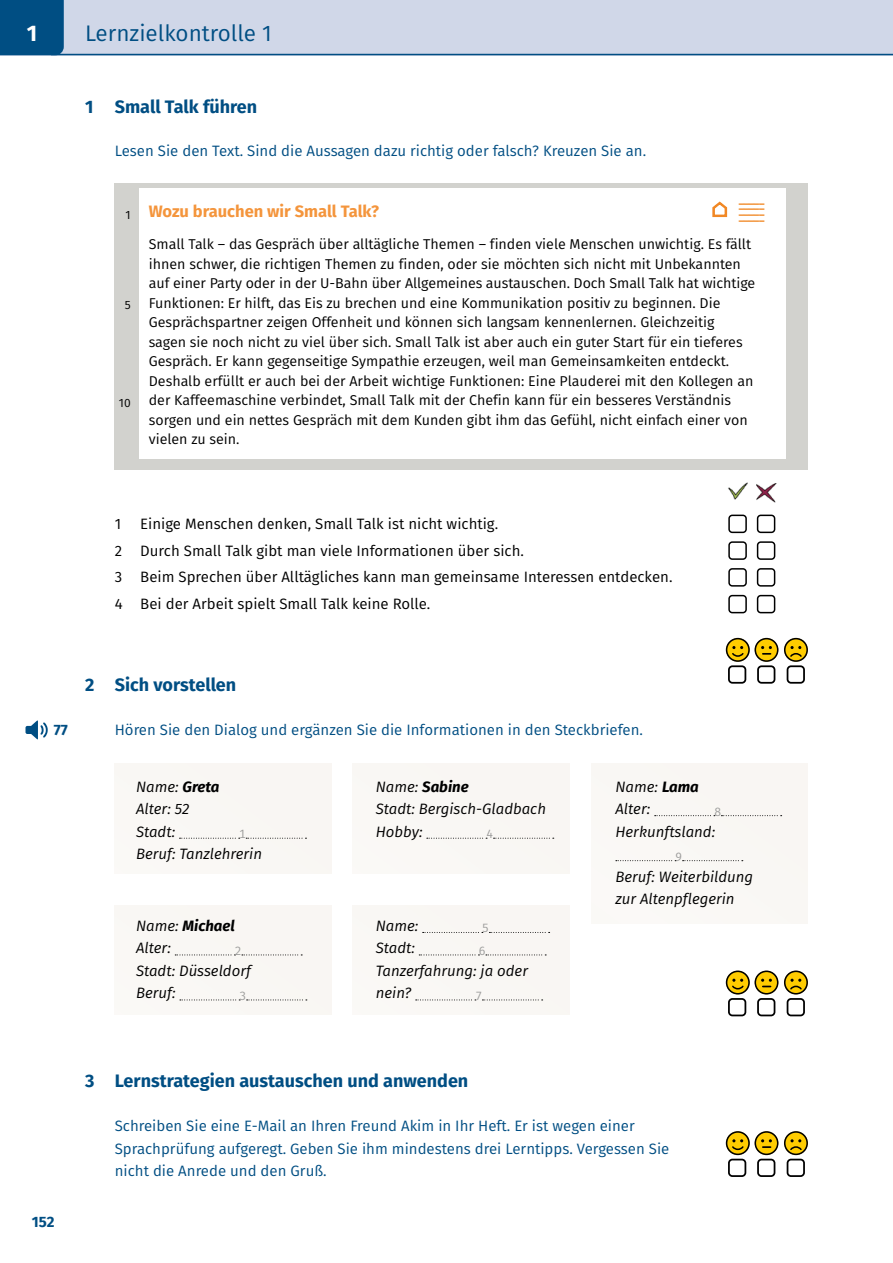
<style>
.page{position:relative;width:893px;height:1263px;background:#fff}
.page>*{position:absolute;margin:0;border:0;box-sizing:border-box;transform-origin:0 0}
._01_Kolumnentitel_Ka{font:22.5px "Fira Sans";color:#004e83}
.t1{font:700 22.5px "Fira Sans";color:#fff}
.telc_aufgabe{font:700 18px "Fira Sans";color:#004e83}
.Überschrift_Online-T{font:700 16.5px "Fira Sans";color:#f4953c}
.telc_Teilaufgabe{font:15px/22.5px "Fira Sans";color:#004e83}
._03_Ankreuzen_richti{font:15px "Fira Sans";color:#000}
._12Lesetext_Brief{font:italic 15px/22.5px "Fira Sans";color:#000}
._12Lesetext_Brief-2{font:italic 700 15px "Fira Sans";color:#000}
.Hörtext-Nummer{font:700 15px "Fira Sans";color:#004e83}
.Blog_Text{font:14.25px/19.5px "Fira Sans";color:#000}
._12Lesetext_Brief-3{font:12px "Fira Sans";color:#9d9d9c}
._18_Zeilenzähler{font:12px "Fira Sans";color:#000}
.Blog_Überschrift{font:700 10.5px "Fira Sans";color:#f18825}
.s1{font-weight:700}
.s2{font-weight:400}
</style>
<div class="page">
<div style="left:0;top:0;width:893px;height:55px;background:#d0d7e8"></div>
<div style="left:0;top:0;width:64px;height:55px;background:#004e83"></div>
<div style="left:115px;top:183px;width:693px;height:286px;background:#d2d2ce"></div>
<div style="left:139px;top:189px;width:647px;height:270px;background:#fff"></div>
<div style="left:115px;top:764px;width:217px;height:109px;background:#f9f7f4"></div>
<div style="left:115px;top:905px;width:217px;height:110px;background:#f9f7f4"></div>
<div style="left:591px;top:764px;width:217px;height:160px;background:#f9f7f4"></div>
<div style="left:353px;top:905px;width:217px;height:110px;background:#f9f7f4"></div>
<div style="left:353px;top:764px;width:217px;height:109px;background:#f9f7f4"></div>
<svg style="left:712px;top:201px;width:16px;height:17px"></svg>
<img style="left:728px;top:482px;width:20px;height:18px">
<img style="left:756px;top:483px;width:20px;height:19px">
<div style="left:728px;top:515px;width:19px;height:18px;border:2px solid #000;border-radius:3px"></div>
<div style="left:757px;top:515px;width:18px;height:18px;border:2px solid #000;border-radius:3px"></div>
<div style="left:728px;top:541px;width:19px;height:19px;border:2px solid #000;border-radius:3px"></div>
<div style="left:757px;top:541px;width:18px;height:19px;border:2px solid #000;border-radius:3px"></div>
<div style="left:728px;top:568px;width:19px;height:19px;border:2px solid #000;border-radius:3px"></div>
<div style="left:757px;top:568px;width:18px;height:19px;border:2px solid #000;border-radius:3px"></div>
<div style="left:728px;top:595px;width:19px;height:18px;border:2px solid #000;border-radius:3px"></div>
<div style="left:757px;top:595px;width:18px;height:18px;border:2px solid #000;border-radius:3px"></div>
<svg style="left:179px;top:838px;width:61px;height:1px"></svg>
<svg style="left:246px;top:838px;width:60px;height:1px"></svg>
<svg style="left:175px;top:954px;width:60px;height:1px"></svg>
<svg style="left:242px;top:954px;width:60px;height:1px"></svg>
<svg style="left:180px;top:999px;width:60px;height:1px"></svg>
<svg style="left:247px;top:999px;width:60px;height:1px"></svg>
<svg style="left:427px;top:838px;width:60px;height:1px"></svg>
<svg style="left:494px;top:838px;width:60px;height:1px"></svg>
<svg style="left:423px;top:932px;width:60px;height:1px"></svg>
<svg style="left:489px;top:932px;width:61px;height:1px"></svg>
<svg style="left:419px;top:954px;width:60px;height:1px"></svg>
<svg style="left:486px;top:954px;width:60px;height:1px"></svg>
<svg style="left:416px;top:999px;width:60px;height:1px"></svg>
<svg style="left:482px;top:999px;width:61px;height:1px"></svg>
<svg style="left:655px;top:815px;width:60px;height:1px"></svg>
<svg style="left:721px;top:815px;width:61px;height:1px"></svg>
<svg style="left:616px;top:860px;width:60px;height:1px"></svg>
<svg style="left:683px;top:860px;width:60px;height:1px"></svg>
<svg style="left:26px;top:720px;width:22px;height:20px"></svg>
<hr style="left:51px;top:54px;width:842px;height:1px;background:#004e83">
<svg style="left:784px;top:1131px;width:24px;height:24px"></svg>
<svg style="left:726px;top:1131px;width:52px;height:24px"></svg>
<div style="left:728px;top:1159px;width:18px;height:18px;border:2px solid #000;border-radius:4px"></div>
<div style="left:757px;top:1159px;width:18px;height:18px;border:2px solid #000;border-radius:4px"></div>
<div style="left:787px;top:1159px;width:18px;height:18px;border:2px solid #000;border-radius:4px"></div>
<svg style="left:784px;top:970px;width:24px;height:24px"></svg>
<svg style="left:726px;top:970px;width:52px;height:24px"></svg>
<div style="left:728px;top:998px;width:18px;height:18px;border:2px solid #000;border-radius:4px"></div>
<div style="left:757px;top:998px;width:18px;height:18px;border:2px solid #000;border-radius:4px"></div>
<div style="left:787px;top:998px;width:18px;height:18px;border:2px solid #000;border-radius:4px"></div>
<svg style="left:784px;top:638px;width:24px;height:24px"></svg>
<svg style="left:726px;top:638px;width:52px;height:24px"></svg>
<div style="left:728px;top:665px;width:18px;height:19px;border:2px solid #000;border-radius:4px"></div>
<div style="left:757px;top:665px;width:18px;height:19px;border:2px solid #000;border-radius:4px"></div>
<div style="left:787px;top:665px;width:18px;height:19px;border:2px solid #000;border-radius:4px"></div>
<h1 class="t1" style="left:27px;top:14px;width:12px">1</h1>
<p class="_01_Kolumnentitel_Ka" style="left:85px;top:16px;width:188px">Lernzielkontrolle 1</p>
<p class="telc_aufgabe" style="left:85px;top:91px;width:174px">1 Small Talk führen</p>
<p class="telc_Teilaufgabe" style="left:115px;top:139px;width:533px">Lesen Sie den Text. Sind die Aussagen dazu richtig oder falsch? Kreuzen Sie an.</p>
<p class="_18_Zeilenzähler" style="left:126px;top:205px;width:7px">1</p>
<p class="_18_Zeilenzähler" style="left:125px;top:296px;width:7px">5</p>
<p class="_18_Zeilenzähler" style="left:119px;top:394px;width:13px">10</p>
<p class="Blog_Überschrift" style="left:739px;top:190px;width:27px">_____</p>
<p class="Blog_Überschrift" style="left:739px;top:196px;width:27px">_____</p>
<p class="Blog_Überschrift" style="left:739px;top:202px;width:27px">_____</p>
<p class="Blog_Überschrift" style="left:739px;top:207px;width:27px">_____</p>
<p class="Überschrift_Online-T" style="left:149px;top:197px;width:232px">Wozu brauchen wir Small Talk?</p>
<p class="Blog_Text" style="left:149px;top:234px;width:608px">Small Talk – das Gespräch über alltägliche Themen – finden viele Menschen unwichtig. Es fällt ihnen schwer, die richtigen Themen zu finden, oder sie möchten sich nicht mit Unbekannten auf einer Party oder in der U-Bahn über Allgemeines austauschen. Doch Small Talk hat wichtige Funktionen: Er hilft, das Eis zu brechen und eine Kommunikation positiv zu beginnen. Die Gesprächspartner zeigen Offenheit und können sich langsam kennenlernen. Gleichzeitig sagen sie noch nicht zu viel über sich. Small Talk ist aber auch ein guter Start für ein tieferes Gespräch. Er kann gegenseitige Sympathie erzeugen, weil man Gemeinsamkeiten entdeckt.<br>Deshalb erfüllt er auch bei der Arbeit wichtige Funktionen: Eine Plauderei mit den Kollegen an der Kaffeemaschine verbindet, Small Talk mit der Chefin kann für ein besseres Verständnis sorgen und ein nettes Gespräch mit dem Kunden gibt ihm das Gefühl, nicht einfach einer von vielen zu sein.</p>
<p class="_03_Ankreuzen_richti" style="left:115px;top:512px;width:8px">1</p>
<p class="_03_Ankreuzen_richti" style="left:140px;top:512px;width:359px">Einige Menschen denken, Small Talk ist nicht wichtig.</p>
<p class="_03_Ankreuzen_richti" style="left:115px;top:539px;width:411px">2 Durch Small Talk gibt man viele Informationen über sich.</p>
<p class="_03_Ankreuzen_richti" style="left:115px;top:566px;width:559px">3 Beim Sprechen über Alltägliches kann man gemeinsame Interessen entdecken.</p>
<p class="_03_Ankreuzen_richti" style="left:115px;top:593px;width:317px">4 Bei der Arbeit spielt Small Talk keine Rolle.</p>
<p class="Hörtext-Nummer" style="left:54px;top:717px;width:16px">77</p>
<p class="telc_aufgabe" style="left:85px;top:670px;width:153px">2 Sich vorstellen</p>
<p class="telc_Teilaufgabe" style="left:115px;top:718px;width:530px">Hören Sie den Dialog und ergänzen Sie die Informationen in den Steckbriefen.</p>
<p class="_12Lesetext_Brief" style="left:136px;top:775px;width:85px">Name: <span class="s1">Greta</span></p>
<p class="_12Lesetext_Brief" style="left:136px;top:797px;width:55px">Alter: 52</p>
<p class="_12Lesetext_Brief" style="left:136px;top:820px;width:41px">Stadt:</p>
<p class="_12Lesetext_Brief-3" style="left:239px;top:825px;width:8px">1</p>
<p class="_12Lesetext_Brief" style="left:136px;top:842px;width:128px">Beruf: Tanzlehrerin</p>
<p class="_12Lesetext_Brief-2" style="left:136px;top:913px;width:100px"><span class="s2">Name:</span> Michael</p>
<p class="_12Lesetext_Brief" style="left:136px;top:937px;width:36px">Alter:</p>
<p class="_12Lesetext_Brief-3" style="left:235px;top:942px;width:8px">2</p>
<p class="_12Lesetext_Brief" style="left:136px;top:959px;width:116px">Stadt: Düsseldorf</p>
<p class="_12Lesetext_Brief" style="left:136px;top:982px;width:41px">Beruf:</p>
<p class="_12Lesetext_Brief-3" style="left:240px;top:987px;width:8px">3</p>
<p class="_12Lesetext_Brief-2" style="left:376px;top:774px;width:94px"><span class="s2">Name:</span> Sabine</p>
<p class="_12Lesetext_Brief" style="left:376px;top:797px;width:172px">Stadt: Bergisch-Gladbach</p>
<p class="_12Lesetext_Brief" style="left:376px;top:820px;width:48px">Hobby:</p>
<p class="_12Lesetext_Brief-3" style="left:486px;top:825px;width:8px">4</p>
<p class="_12Lesetext_Brief" style="left:376px;top:914px;width:44px">Name:</p>
<p class="_12Lesetext_Brief-3" style="left:482px;top:919px;width:8px">5</p>
<p class="_12Lesetext_Brief" style="left:376px;top:937px;width:41px">Stadt:</p>
<p class="_12Lesetext_Brief-3" style="left:479px;top:942px;width:8px">6</p>
<p class="_12Lesetext_Brief" style="left:376px;top:959px;width:154px">Tanzerfahrung: ja oder nein?</p>
<p class="_12Lesetext_Brief-3" style="left:475px;top:987px;width:8px">7</p>
<p class="_12Lesetext_Brief" style="left:615px;top:775px;width:85px">Name: <span class="s1">Lama</span></p>
<p class="_12Lesetext_Brief" style="left:615px;top:797px;width:36px">Alter:</p>
<p class="_12Lesetext_Brief-3" style="left:714px;top:802px;width:8px">8</p>
<p class="_12Lesetext_Brief" style="left:615px;top:820px;width:101px">Herkunftsland:</p>
<p class="_12Lesetext_Brief-3" style="left:675px;top:847px;width:8px">9</p>
<p class="_12Lesetext_Brief" style="left:615px;top:865px;width:139px">Beruf: Weiterbildung zur Altenpflegerin</p>
<p class="Hörtext-Nummer" style="left:32px;top:1209px;width:24px">152</p>
<p class="telc_aufgabe" style="left:85px;top:1066px;width:385px">3 Lernstrategien austauschen und anwenden</p>
<p class="telc_Teilaufgabe" style="left:115px;top:1114px;width:556px">Schreiben Sie eine E-Mail an Ihren Freund Akim in Ihr Heft. Er ist wegen einer<br>Sprachprüfung aufgeregt. Geben Sie ihm mindestens drei Lerntipps. Vergessen Sie nicht die Anrede und den Gruß.</p>
</div>
